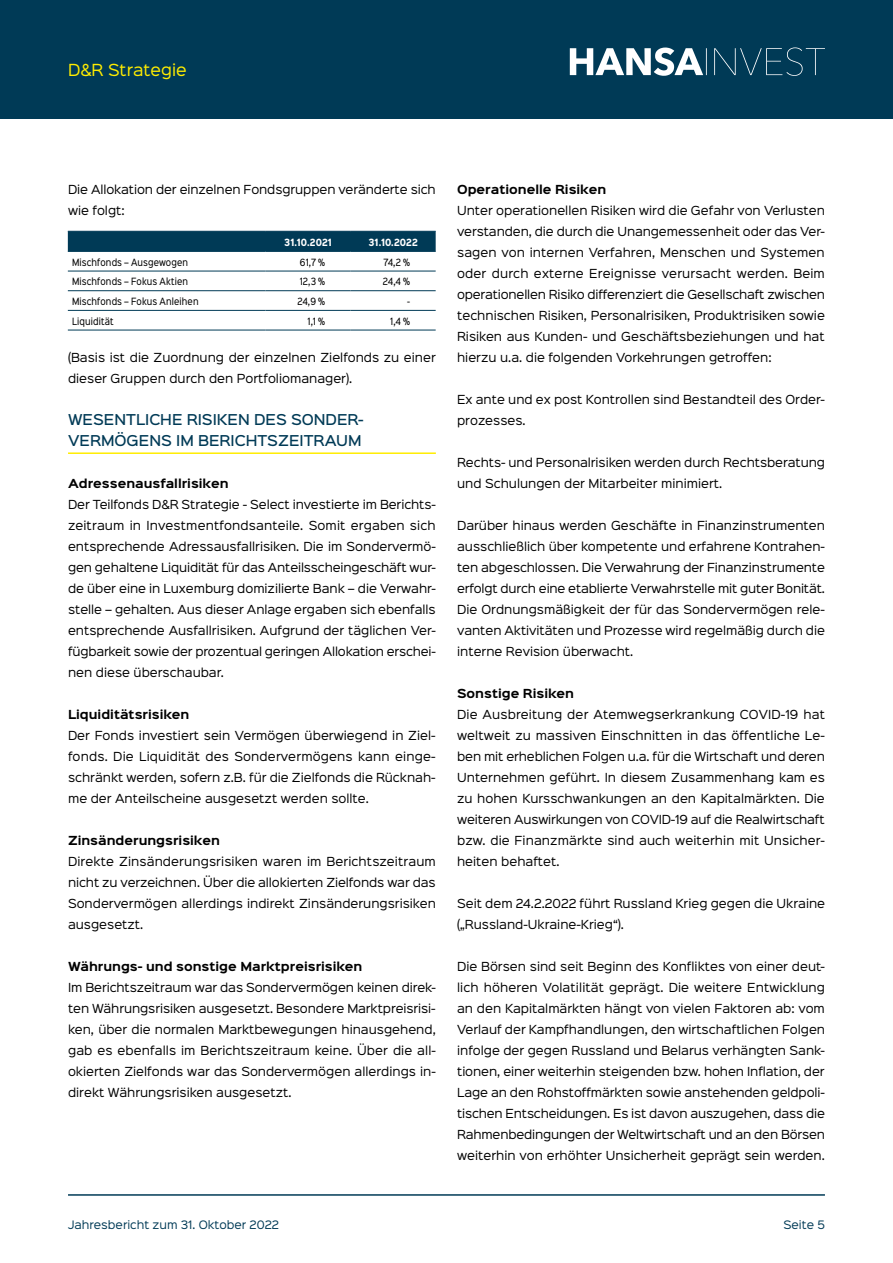
<style>
.page{position:relative;width:893px;height:1263px;background:#fff}
.page>*{position:absolute;margin:0;border:0;box-sizing:border-box;transform-origin:0 0}
.t1{font:15px "Sinkin Sans 400";color:#ffed00}
.t2{font:500 13.5px/21px "Sinkin Sans 500";color:#003a56}
.t3{font:11.25px/21px "Sinkin Sans 400";color:#000;text-align:justify}
.t4{font:700 11.25px "Sinkin Sans 700";color:#000}
.t5{font:10.5px "Sinkin Sans 400";color:#003a56}
.t6{font:9px "Sinkin Sans Narrow W01 400 Rg";letter-spacing:.015em;color:#000}
.t7{font:700 9px "Sinkin Sans Narrow W01 700";letter-spacing:.01em;color:#fff}
</style>
<div class="page">
<div style="left:0;top:0;width:893px;height:119px;background:#003a56"></div>
<svg style="left:570px;top:47px;width:255px;height:29px"></svg>
<hr style="left:68px;top:1194px;width:757px;height:2px;background:#003a56">
<hr style="left:68px;top:452px;width:368px;height:2px;background:#ffed00">
<div style="left:68px;top:232px;width:368px;height:19px;background:#003a56"></div>
<hr style="left:68px;top:251px;width:198px;height:1px;background:#003a56">
<hr style="left:266px;top:251px;width:85px;height:1px;background:#003a56">
<hr style="left:351px;top:251px;width:85px;height:1px;background:#003a56">
<hr style="left:68px;top:231px;width:198px;height:1px;background:#003a56">
<hr style="left:266px;top:231px;width:85px;height:1px;background:#003a56">
<hr style="left:351px;top:231px;width:85px;height:1px;background:#003a56">
<hr style="left:68px;top:271px;width:198px;height:1px;background:#003a56">
<hr style="left:266px;top:271px;width:85px;height:1px;background:#003a56">
<hr style="left:351px;top:271px;width:85px;height:1px;background:#003a56">
<hr style="left:68px;top:310px;width:198px;height:1px;background:#003a56">
<hr style="left:266px;top:310px;width:85px;height:1px;background:#003a56">
<hr style="left:351px;top:310px;width:85px;height:1px;background:#003a56">
<hr style="left:68px;top:330px;width:198px;height:1px;background:#003a56">
<hr style="left:266px;top:330px;width:85px;height:1px;background:#003a56">
<hr style="left:351px;top:330px;width:85px;height:1px;background:#003a56">
<hr style="left:68px;top:290px;width:198px;height:1px;background:#003a56">
<hr style="left:266px;top:290px;width:85px;height:1px;background:#003a56">
<hr style="left:351px;top:290px;width:85px;height:1px;background:#003a56">
<h1 class="t1" style="left:68px;top:57px;width:120px">D&amp;R Strategie</h1>
<p class="t3" style="left:68px;top:178px;width:369px">Die Allokation der einzelnen Fondsgruppen veränderte sich wie folgt:</p>
<p class="t7" style="left:284px;top:236px;width:49px">31.10.2021</p>
<p class="t7" style="left:368px;top:236px;width:51px">31.10.2022</p>
<p class="t6" style="left:72px;top:256px;width:118px">Mischfonds – Ausgewogen</p>
<p class="t6" style="left:300px;top:256px;width:27px">61,7 %</p>
<p class="t6" style="left:383px;top:256px;width:28px">74,2 %</p>
<p class="t6" style="left:72px;top:275px;width:118px">Mischfonds – Fokus Aktien</p>
<p class="t6" style="left:300px;top:275px;width:27px">12,3 %</p>
<p class="t6" style="left:383px;top:275px;width:29px">24,4 %</p>
<p class="t6" style="left:72px;top:295px;width:128px">Mischfonds – Fokus Anleihen</p>
<p class="t6" style="left:297px;top:295px;width:29px">24,9 %</p>
<p class="t6" style="left:407px;top:295px;width:4px">-</p>
<p class="t6" style="left:72px;top:315px;width:43px">Liquidität</p>
<p class="t6" style="left:308px;top:315px;width:19px">1,1 %</p>
<p class="t6" style="left:390px;top:315px;width:21px">1,4 %</p>
<p class="t3" style="left:68px;top:346px;width:369px">(Basis ist die Zuordnung der einzelnen Zielfonds zu einer dieser Gruppen durch den Portfoliomanager).</p>
<p class="t2" style="left:68px;top:408px;width:297px">WESENTLICHE RISIKEN DES SONDER-<br>VERMÖGENS IM BERICHTSZEITRAUM</p>
<p class="t4" style="left:68px;top:478px;width:162px">Adressenausfallrisiken</p>
<p class="t3" style="left:68px;top:493px;width:369px">Der Teilfonds D&amp;R Strategie - Select investierte im Berichts&shy;zeitraum in Investmentfondsanteile. Somit ergaben sich entsprechende Adressausfallrisiken. Die im Sondervermö&shy;gen gehaltene Liquidität für das Anteilsscheingeschäft wur&shy;de über eine in Luxemburg domizilierte Bank – die Verwahr&shy;stelle – gehalten. Aus dieser Anlage ergaben sich ebenfalls entsprechende Ausfallrisiken. Aufgrund der täglichen Ver&shy;fügbarkeit sowie der prozentual geringen Allokation erschei&shy;nen diese überschaubar.</p>
<p class="t4" style="left:68px;top:709px;width:123px">Liquiditätsrisiken</p>
<p class="t3" style="left:68px;top:724px;width:369px">Der Fonds investiert sein Vermögen überwiegend in Ziel&shy;fonds. Die Liquidität des Sondervermögens kann einge&shy;schränkt werden, sofern z.B. für die Zielfonds die Rücknah&shy;me der Anteilscheine ausgesetzt werden sollte.</p>
<p class="t4" style="left:68px;top:835px;width:153px">Zinsänderungsrisiken</p>
<p class="t3" style="left:68px;top:850px;width:369px">Direkte Zinsänderungsrisiken waren im Berichtszeitraum nicht zu verzeichnen. Über die allokierten Zielfonds war das Sondervermögen allerdings indirekt Zinsänderungsrisiken ausgesetzt.</p>
<p class="t4" style="left:68px;top:961px;width:296px">Währungs- und sonstige Marktpreisrisiken</p>
<p class="t3" style="left:68px;top:976px;width:369px">Im Berichtszeitraum war das Sondervermögen keinen direk&shy;ten Währungsrisiken ausgesetzt. Besondere Marktpreisrisi&shy;ken, über die normalen Marktbewegungen hinausgehend, gab es ebenfalls im Berichtszeitraum keine. Über die all&shy;okierten Zielfonds war das Sondervermögen allerdings in&shy;direkt Währungsrisiken ausgesetzt.</p>
<p class="t4" style="left:457px;top:184px;width:151px">Operationelle Risiken</p>
<p class="t3" style="left:457px;top:199px;width:369px">Unter operationellen Risiken wird die Gefahr von Verlusten verstanden, die durch die Unangemessenheit oder das Ver&shy;sagen von internen Verfahren, Menschen und Systemen oder durch externe Ereignisse verursacht werden. Beim operationellen Risiko differenziert die Gesellschaft zwischen technischen Risiken, Personalrisiken, Produktrisiken sowie Risiken aus Kunden- und Geschäftsbeziehungen und hat hierzu u.a. die folgenden Vorkehrungen getroffen:</p>
<p class="t3" style="left:457px;top:388px;width:369px">Ex ante und ex post Kontrollen sind Bestandteil des Order&shy;prozesses.</p>
<p class="t3" style="left:457px;top:451px;width:369px">Rechts- und Personalrisiken werden durch Rechtsberatung und Schulungen der Mitarbeiter minimiert.</p>
<p class="t3" style="left:457px;top:514px;width:369px">Darüber hinaus werden Geschäfte in Finanzinstrumenten ausschließlich über kompetente und erfahrene Kontrahen&shy;ten abgeschlossen. Die Verwahrung der Finanzinstrumente erfolgt durch eine etablierte Verwahrstelle mit guter Bonität.<br>Die Ordnungsmäßigkeit der für das Sondervermögen rele&shy;vanten Aktivitäten und Prozesse wird regelmäßig durch die interne Revision überwacht.</p>
<p class="t4" style="left:457px;top:688px;width:119px">Sonstige Risiken</p>
<p class="t3" style="left:457px;top:703px;width:369px">Die Ausbreitung der Atemwegserkrankung COVID-19 hat weltweit zu massiven Einschnitten in das öffentliche Le&shy;ben mit erheblichen Folgen u.a. für die Wirtschaft und deren Unternehmen geführt. In diesem Zusammenhang kam es zu hohen Kursschwankungen an den Kapitalmärkten. Die weiteren Auswirkungen von COVID-19 auf die Realwirtschaft bzw. die Finanzmärkte sind auch weiterhin mit Unsicher&shy;heiten behaftet.</p>
<p class="t3" style="left:457px;top:892px;width:370px">Seit dem 24.2.2022 führt Russland Krieg gegen die Ukraine („Russland-Ukraine-Krieg“).</p>
<p class="t3" style="left:457px;top:955px;width:369px">Die Börsen sind seit Beginn des Konfliktes von einer deut&shy;lich höheren Volatilität geprägt. Die weitere Entwicklung an den Kapitalmärkten hängt von vielen Faktoren ab: vom Verlauf der Kampfhandlungen, den wirtschaftlichen Folgen infolge der gegen Russland und Belarus verhängten Sank&shy;tionen, einer weiterhin steigenden bzw. hohen Inflation, der Lage an den Rohstoffmärkten sowie anstehenden geldpoli&shy;tischen Entscheidungen. Es ist davon auszugehen, dass die Rahmenbedingungen der Weltwirtschaft und an den Börsen weiterhin von erhöhter Unsicherheit geprägt sein werden.</p>
<p class="t5" style="left:68px;top:1216px;width:212px">Jahresbericht zum 31. Oktober 2022</p>
<p class="t5" style="left:783px;top:1216px;width:43px">Seite 5</p>
</div>
